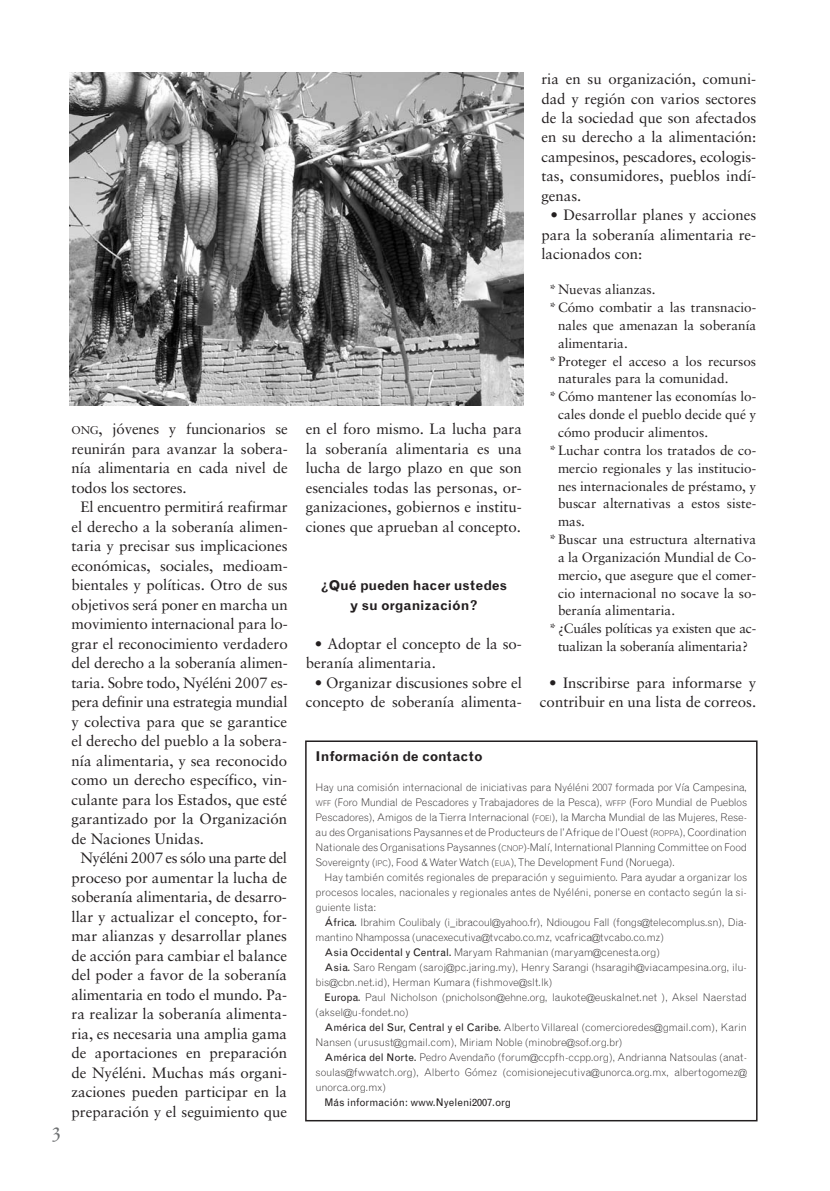
<style>
.page{position:relative;width:830px;height:1191px;background:#fff}
.page>*{position:absolute;margin:0;border:0;box-sizing:border-box;transform-origin:0 0}
.t1{font:21px "Sabon Roman SC";color:#6c6e70}
.t2{font:15px/19.5px "Sabon";color:#231f20;text-align:justify}
.t3{font:13.5px "Sabon";color:#231f20}
.t4{font:700 13.5px/19.5px "Grotesque";color:#231f20;text-align:center}
.t5{font:300 10.5px/15px "Grotesque";letter-spacing:-.01em;color:#231f20;text-align:justify}
.t6{font:10.5px "Grotesque";color:#231f20}
.s1{font-size:11.25px}
.s2{font-size:7.8px}
.s3{font-weight:400}
</style>
<div class="page">
<img style="left:70px;top:73px;width:453px;height:332px">
<div style="left:305px;top:740px;width:452px;height:381px;border:2px solid #231f20"></div>
<h1 class="t1" style="left:51px;top:1121px;width:13px">3</h1>
<p class="t2" style="left:71px;top:421px;width:218px"><span class="s1">ONG</span>, jóvenes y funcionarios se reunirán para avanzar la sobera&shy;nía alimentaria en cada nivel de todos los sectores.</p>
<p class="t2" style="left:71px;top:499px;width:218px;text-indent:9px">El encuentro permitirá reafirmar el derecho a la soberanía alimen&shy;taria y precisar sus implicaciones económicas, sociales, medioam&shy;bientales y políticas. Otro de sus objetivos será poner en marcha un movimiento internacional para lo&shy;grar el reconocimiento verdadero del derecho a la soberanía alimen&shy;taria. Sobre todo, Nyéléni 2007 es&shy;pera definir una estrategia mundial y colectiva para que se garantice el derecho del pueblo a la sobera&shy;nía alimentaria, y sea reconocido como un derecho específico, vin&shy;culante para los Estados, que esté garantizado por la Organización de Naciones Unidas.</p>
<p class="t2" style="left:71px;top:849px;width:217px;text-align:center">Nyéléni 2007 es sólo una parte del proceso por aumentar la lucha de soberanía alimentaria, de desarro&shy;llar y actualizar el concepto, for&shy;mar alianzas y desarrollar planes de acción para cambiar el balance del poder a favor de la soberanía alimentaria en todo el mundo. Pa&shy;ra realizar la soberanía alimenta&shy;ria, es necesaria una amplia gama de aportaciones en preparación de Nyéléni. Muchas más organi&shy;zaciones pueden participar en la preparación y el seguimiento que</p>
<p class="t2" style="left:305px;top:421px;width:218px">en el foro mismo. La lucha para la soberanía alimentaria es una lucha de largo plazo en que son esenciales todas las personas, or&shy;ganizaciones, gobiernos e institu&shy;ciones que aprueban al concepto.</p>
<p class="t4" style="left:320px;top:577px;width:188px">¿Qué pueden hacer ustedes y su organización?</p>
<p class="t2" style="left:305px;top:635px;width:218px;text-indent:9px">• Adoptar el concepto de la so&shy;beranía alimentaria.</p>
<p class="t2" style="left:305px;top:674px;width:218px;text-align:center">• Organizar discusiones sobre el concepto de soberanía alimenta-</p>
<p class="t2" style="left:541px;top:70px;width:216px">ria en su organización, comuni&shy;dad y región con varios sectores de la sociedad que son afectados en su derecho a la alimentación: campesinos, pescadores, ecologis&shy;tas, consumidores, pueblos indí&shy;genas.</p>
<p class="t2" style="left:541px;top:207px;width:216px;text-indent:9px">• Desarrollar planes y acciones para la soberanía alimentaria re&shy;lacionados con:</p>
<p class="t3" style="left:548px;top:284px;width:108px">*Nuevas alianzas.</p>
<p class="t3" style="left:548px;top:302px;width:209px">*Cómo combatir a las transnacio-</p>
<p class="t3" style="left:557px;top:319px;width:200px">nales que amenazan la soberanía</p>
<p class="t3" style="left:557px;top:337px;width:71px">alimentaria.</p>
<p class="t3" style="left:548px;top:355px;width:209px">*Proteger el acceso a los recursos</p>
<p class="t3" style="left:557px;top:373px;width:172px">naturales para la comunidad.</p>
<p class="t3" style="left:548px;top:391px;width:209px">*Cómo mantener las economías lo-</p>
<p class="t3" style="left:557px;top:409px;width:200px">cales donde el pueblo decide qué y</p>
<p class="t3" style="left:557px;top:426px;width:151px">cómo producir alimentos.</p>
<p class="t3" style="left:548px;top:444px;width:209px">*Luchar contra los tratados de co-</p>
<p class="t3" style="left:557px;top:462px;width:200px">mercio regionales y las institucio-</p>
<p class="t3" style="left:557px;top:480px;width:200px">nes internacionales de préstamo, y</p>
<p class="t3" style="left:557px;top:498px;width:200px">buscar alternativas a estos siste-</p>
<p class="t3" style="left:557px;top:516px;width:28px">mas.</p>
<p class="t3" style="left:548px;top:534px;width:209px">*Buscar una estructura alternativa</p>
<p class="t3" style="left:557px;top:551px;width:200px">a la Organización Mundial de Co-</p>
<p class="t3" style="left:557px;top:569px;width:200px">mercio, que asegure que el comer-</p>
<p class="t3" style="left:557px;top:587px;width:200px">cio internacional no socave la so-</p>
<p class="t3" style="left:557px;top:605px;width:118px">beranía alimentaria.</p>
<p class="t3" style="left:548px;top:623px;width:209px">*¿Cuáles políticas ya existen que ac-</p>
<p class="t3" style="left:557px;top:641px;width:191px">tualizan la soberanía alimentaria?</p>
<p class="t2" style="left:539px;top:674px;width:218px;text-align:right">• Inscribirse para informarse y contribuir en una lista de correos.</p>
<p class="t4" style="left:315px;top:747px;width:169px">Información de contacto</p>
<p class="t5" style="left:315px;top:780px;width:432px">Hay una comisión internacional de iniciativas para Nyéléni 2007 formada por Vía Campesina, <span class="s2">WFF</span> (Foro Mundial de Pescadores y Trabajadores de la Pesca), <span class="s2">WFFP</span> (Foro Mundial de Pueblos Pescadores), Amigos de la Tierra Internacional (<span class="s2">FOEI</span>), la Marcha Mundial de las Mujeres, Rese&shy;au des Organisations Paysannes et de Producteurs de l’Afrique de l’Ouest (<span class="s2">ROPPA</span>), Coordination Nationale des Organisations Paysannes (<span class="s2">CNOP</span>)-Malí, International Planning Committee on Food Sovereignty (<span class="s2">IPC</span>), Food &amp; Water Watch (<span class="s2">EUA</span>), The Development Fund (Noruega).</p>
<p class="t5" style="left:315px;top:870px;width:433px;text-indent:9px">Hay también comités regionales de preparación y seguimiento. Para ayudar a organizar los procesos locales, nacionales y regionales antes de Nyéléni, ponerse en contacto según la si&shy;guiente lista:</p>
<p class="t5" style="left:324px;top:915px;width:423px"><span class="s3">África.</span> Ibrahim Coulibaly (i_ibracoul@yahoo.fr), Ndiougou Fall (fongs@telecomplus.sn), Dia-</p>
<p class="t5" style="left:315px;top:930px;width:349px">mantino Nhampossa (unacexecutiva@tvcabo.co.mz, vcafrica@tvcabo.co.mz)</p>
<p class="t5" style="left:324px;top:945px;width:336px"><span class="s3">Asia Occidental y Central.</span> Maryam Rahmanian (maryam@cenesta.org)</p>
<p class="t5" style="left:324px;top:960px;width:423px"><span class="s3">Asia.</span> Saro Rengam (saroj@pc.jaring.my), Henry Sarangi (hsaragih@viacampesina.org, ilu-</p>
<p class="t5" style="left:315px;top:975px;width:238px">bis@cbn.net.id), Herman Kumara (fishmove@slt.lk)</p>
<p class="t5" style="left:324px;top:990px;width:423px"><span class="s3">Europa.</span> Paul Nicholson (pnicholson@ehne.org, laukote@euskalnet.net ), Aksel Naerstad</p>
<p class="t5" style="left:315px;top:1005px;width:94px">(aksel@u-fondet.no)</p>
<p class="t5" style="left:324px;top:1020px;width:423px"><span class="s3">América del Sur, Central y el Caribe.</span> Alberto Villareal (comercioredes@gmail.com), Karin</p>
<p class="t5" style="left:315px;top:1035px;width:308px">Nansen (urusust@gmail.com), Miriam Noble (minobre@sof.org.br)</p>
<p class="t5" style="left:324px;top:1050px;width:423px"><span class="s3">América del Norte.</span> Pedro Avendaño (forum@ccpfh-ccpp.org), Andrianna Natsoulas (anat-</p>
<p class="t5" style="left:315px;top:1065px;width:432px">soulas@fwwatch.org), Alberto Gómez (comisionejecutiva@unorca.org.mx, albertogomez@</p>
<p class="t5" style="left:315px;top:1080px;width:72px">unorca.org.mx)</p>
<p class="t6" style="left:324px;top:1098px;width:188px">Más información: www.Nyeleni2007.org</p>
</div>
